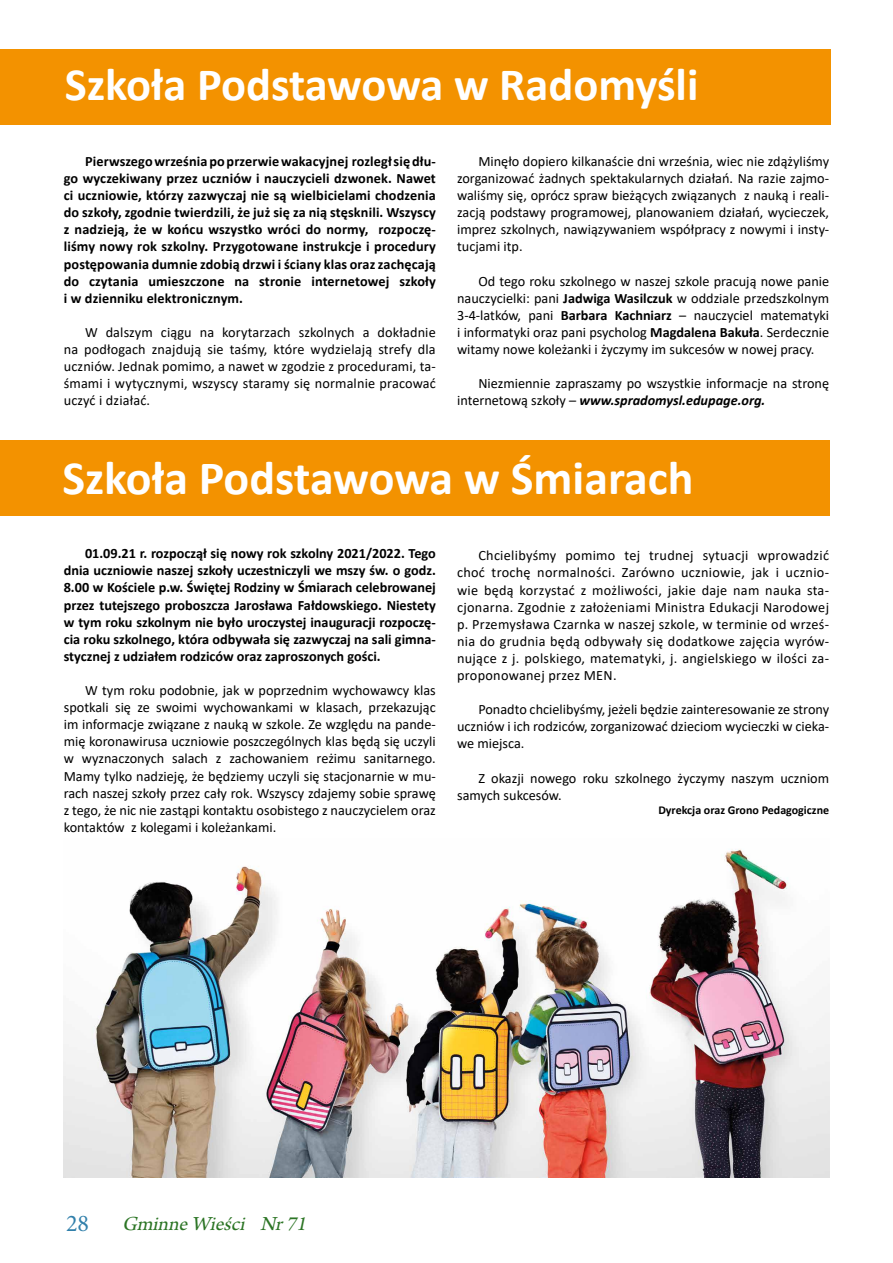
<style>
.page{position:relative;width:893px;height:1263px;background:#fff}
.page>*{position:absolute;margin:0;border:0;box-sizing:border-box;transform-origin:0 0}
.t1{font:700 48px "Calibri";color:#fff}
.t2{font:700 46.5px "Calibri";color:#fff}
.t3{font:24px "Minion Pro";color:#3180ab}
.t4{font:italic 21px "Arno Pro";color:#2c7525}
.t5{font:14.25px/17.1px "Calibri";color:#000;text-align:justify}
.t6{font:700 14.25px/17.1px "Calibri";color:#000;text-align:justify}
.t7{font:700 12px "Calibri";color:#000}
.s1{font-weight:700}
.s2{font-weight:700;font-style:italic}
</style>
<div class="page">
<img style="left:64px;top:849px;width:765px;height:329px">
<div style="left:0;top:440px;width:829px;height:75px;background:#f39200"></div>
<div style="left:0;top:49px;width:830px;height:75px;background:#f39200"></div>
<h2 class="t2" style="left:65px;top:51px;width:635px">Szkoła Podstawowa w Radomyśli</h2>
<p class="t6" style="left:64px;top:152px;width:374px;text-indent:21px">Pierwszego września po przerwie wakacyjnej rozległ się dłu&shy;go wyczekiwany przez uczniów i nauczycieli dzwonek. Nawet ci uczniowie, którzy zazwyczaj nie są wielbicielami chodzenia do szkoły, zgodnie twierdzili, że już się za nią stęsknili. Wszyscy z nadzieją, że w końcu wszystko wróci do normy, rozpoczę&shy;liśmy nowy rok szkolny. Przygotowane instrukcje i procedury postępowania dumnie zdobią drzwi i ściany klas oraz zachęcają do czytania umieszczone na stronie internetowej szkoły i w dzienniku elektronicznym.</p>
<p class="t5" style="left:64px;top:323px;width:374px;text-indent:21px">W dalszym ciągu na korytarzach szkolnych a dokładnie na podłogach znajdują sie taśmy, które wydzielają strefy dla uczniów. Jednak pomimo, a nawet w zgodzie z procedurami, ta&shy;śmami i wytycznymi, wszyscy staramy się normalnie pracować uczyć i działać.</p>
<p class="t5" style="left:457px;top:152px;width:374px;text-indent:21px">Minęło dopiero kilkanaście dni września, wiec nie zdążyliśmy zorganizować żadnych spektakularnych działań. Na razie zajmo&shy;waliśmy się, oprócz spraw bieżących związanych z nauką i reali&shy;zacją podstawy programowej, planowaniem działań, wycieczek, imprez szkolnych, nawiązywaniem współpracy z nowymi i insty&shy;tucjami itp.</p>
<p class="t5" style="left:457px;top:272px;width:374px;text-indent:21px">Od tego roku szkolnego w naszej szkole pracują nowe panie nauczycielki: pani <span class="s1">Jadwiga Wasilczuk</span> w oddziale przedszkolnym 3-4-latków, pani <span class="s1">Barbara Kachniarz</span> – nauczyciel matematyki i informatyki oraz pani psycholog <span class="s1">Magdalena Bakuła</span>. Serdecznie witamy nowe koleżanki i życzymy im sukcesów w nowej pracy.</p>
<p class="t5" style="left:457px;top:375px;width:374px;text-indent:21px">Niezmiennie zapraszamy po wszystkie informacje na stronę internetową szkoły – <span class="s2">www.spradomysl.edupage.org.</span></p>
<h1 class="t1" style="left:62px;top:444px;width:633px">Szkoła Podstawowa w Śmiarach</h1>
<p class="t6" style="left:64px;top:545px;width:374px;text-indent:21px">01.09.21 r. rozpoczął się nowy rok szkolny 2021/2022. Tego dnia uczniowie naszej szkoły uczestniczyli we mszy św. o godz.<br>8.00 w Kościele p.w. Świętej Rodziny w Śmiarach celebrowanej przez tutejszego proboszcza Jarosława Fałdowskiego. Niestety w tym roku szkolnym nie było uroczystej inauguracji rozpoczę&shy;cia roku szkolnego, która odbywała się zazwyczaj na sali gimna&shy;stycznej z udziałem rodziców oraz zaproszonych gości.</p>
<p class="t5" style="left:64px;top:681px;width:374px;text-indent:21px">W tym roku podobnie, jak w poprzednim wychowawcy klas spotkali się ze swoimi wychowankami w klasach, przekazując im informacje związane z nauką w szkole. Ze względu na pande&shy;mię koronawirusa uczniowie poszczególnych klas będą się uczyli w wyznaczonych salach z zachowaniem reżimu sanitarnego.<br>Mamy tylko nadzieję, że będziemy uczyli się stacjonarnie w mu&shy;rach naszej szkoły przez cały rok. Wszyscy zdajemy sobie sprawę z tego, że nic nie zastąpi kontaktu osobistego z nauczycielem oraz kontaktów z kolegami i koleżankami.</p>
<p class="t5" style="left:457px;top:547px;width:374px;text-indent:21px">Chcielibyśmy pomimo tej trudnej sytuacji wprowadzić choć trochę normalności. Zarówno uczniowie, jak i ucznio&shy;wie będą korzystać z możliwości, jakie daje nam nauka sta&shy;cjonarna. Zgodnie z założeniami Ministra Edukacji Narodowej p. Przemysława Czarnka w naszej szkole, w terminie od wrześ&shy;nia do grudnia będą odbywały się dodatkowe zajęcia wyrów&shy;nujące z j. polskiego, matematyki, j. angielskiego w ilości za&shy;proponowanej przez MEN.</p>
<p class="t5" style="left:457px;top:701px;width:374px;text-indent:21px">Ponadto chcielibyśmy, jeżeli będzie zainteresowanie ze strony uczniów i ich rodziców, zorganizować dzieciom wycieczki w cieka&shy;we miejsca.</p>
<p class="t5" style="left:457px;top:769px;width:374px;text-indent:21px">Z okazji nowego roku szkolnego życzymy naszym uczniom samych sukcesów.</p>
<p class="t7" style="left:658px;top:802px;width:172px">Dyrekcja oraz Grono Pedagogiczne</p>
<h3 class="t3" style="left:66px;top:1207px;width:25px">28</h3>
<h3 class="t4" style="left:122px;top:1212px;width:191px">GminneWieści Nr71</h3>
</div>
